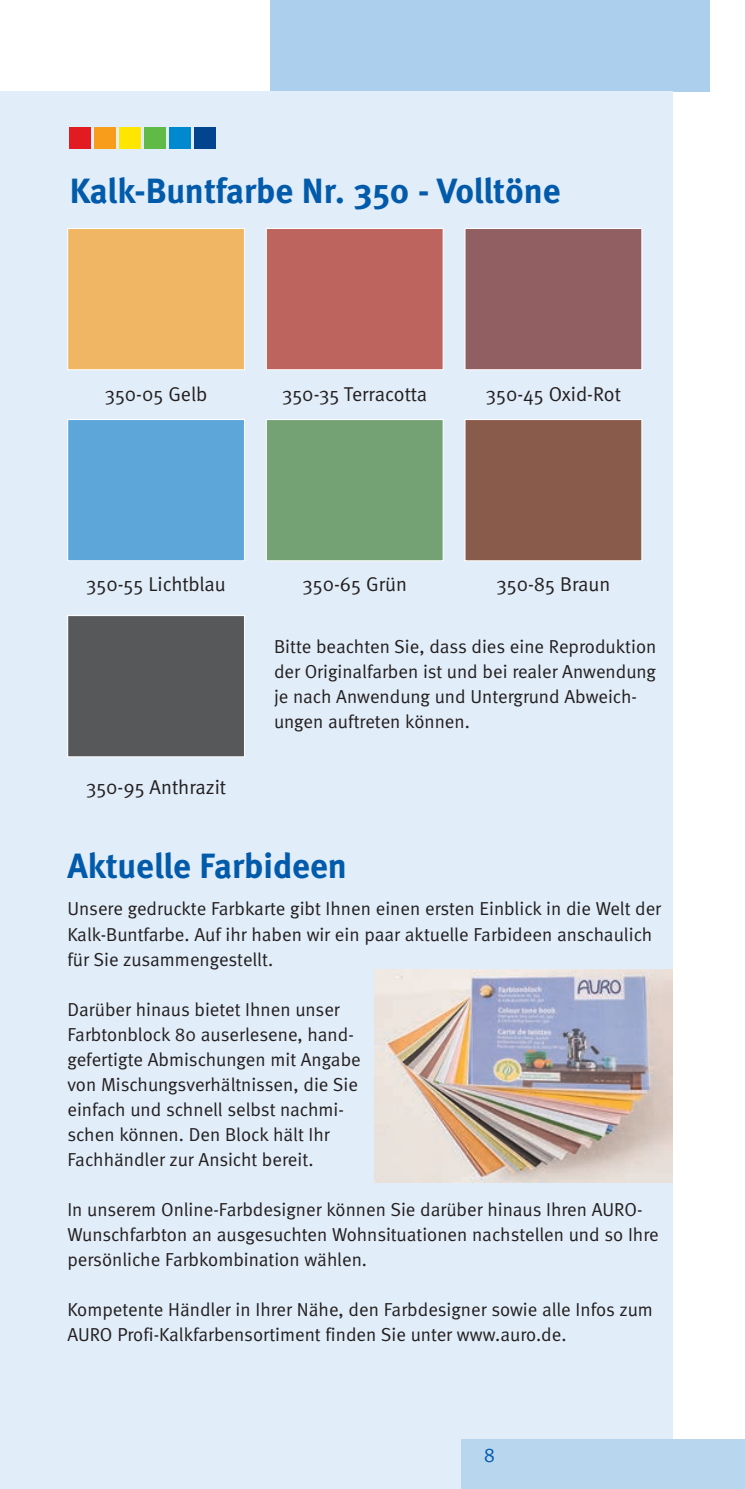
<style>
.page{position:relative;width:745px;height:1489px;background:#fff}
.page>*{position:absolute;margin:0;border:0;box-sizing:border-box;transform-origin:0 0}
.t1{font:700 35px "Meta";color:#015aaa}
.t2{font:20px "Meta Normal";color:#231f20}
.t3{font:20px "Meta Normal";color:#015aaa}
.t4{font:18.75px/25px "Meta Normal";color:#231f20}
</style>
<div class="page">
<hr style="left:744px;top:0;width:1px;height:1488px;background:#e1edf8">
<div style="left:269px;top:0;width:440px;height:91px;background:#accfed"></div>
<div style="left:0;top:91px;width:672px;height:1397px;background:#e1edf8"></div>
<div style="left:68px;top:229px;width:176px;height:140px;background:#f0b663"></div>
<div style="left:67px;top:228px;width:177px;height:142px;border:1px solid #fff"></div>
<div style="left:266px;top:229px;width:176px;height:140px;background:#bc645d"></div>
<div style="left:266px;top:228px;width:177px;height:142px;border:1px solid #fff"></div>
<div style="left:465px;top:229px;width:176px;height:140px;background:#915f62"></div>
<div style="left:464px;top:228px;width:177px;height:142px;border:1px solid #fff"></div>
<div style="left:68px;top:420px;width:176px;height:140px;background:#5da6da"></div>
<div style="left:67px;top:419px;width:177px;height:142px;border:1px solid #fff"></div>
<div style="left:68px;top:616px;width:176px;height:140px;background:#57585a"></div>
<div style="left:67px;top:615px;width:177px;height:142px;border:1px solid #fff"></div>
<div style="left:266px;top:420px;width:176px;height:140px;background:#75a275"></div>
<div style="left:266px;top:419px;width:177px;height:142px;border:1px solid #fff"></div>
<div style="left:465px;top:420px;width:176px;height:140px;background:#895b4b"></div>
<div style="left:464px;top:419px;width:177px;height:142px;border:1px solid #fff"></div>
<div style="left:461px;top:1439px;width:283px;height:49px;background:#b9d6ef"></div>
<img style="left:374px;top:969px;width:298px;height:213px">
<div style="left:70px;top:128px;width:21px;height:21px;background:#e21a21"></div>
<div style="left:94px;top:128px;width:22px;height:21px;background:#f89c1c"></div>
<div style="left:119px;top:128px;width:22px;height:21px;background:#ffe601"></div>
<div style="left:144px;top:128px;width:21px;height:21px;background:#60bb46"></div>
<div style="left:169px;top:128px;width:21px;height:21px;background:#0089cf"></div>
<div style="left:194px;top:128px;width:21px;height:21px;background:#02448d"></div>
<h1 class="t1" style="left:70px;top:170px;width:492px">Kalk-Buntfarbe Nr. 350 - Volltöne</h1>
<p class="t2" style="left:105px;top:382px;width:104px">350-05 Gelb</p>
<p class="t2" style="left:282px;top:382px;width:147px">350-35 Terracotta</p>
<p class="t2" style="left:485px;top:382px;width:136px">350-45 Oxid-Rot</p>
<p class="t2" style="left:86px;top:572px;width:141px">350-55 Lichtblau</p>
<p class="t2" style="left:86px;top:775px;width:141px">350-95 Anthrazit</p>
<p class="t2" style="left:302px;top:572px;width:106px">350-65 Grün</p>
<p class="t2" style="left:496px;top:572px;width:115px">350-85 Braun</p>
<p class="t4" style="left:274px;top:633px;width:383px">Bitte beachten Sie, dass dies eine Reproduktion der Originalfarben ist und bei realer Anwendung je nach Anwendung und Untergrund Abweich&shy;ungen auftreten können.</p>
<h1 class="t1" style="left:67px;top:845px;width:281px">Aktuelle Farbideen</h1>
<p class="t4" style="left:67px;top:896px;width:595px">Unsere gedruckte Farbkarte gibt Ihnen einen ersten Einblick in die Welt der<br>Kalk-Buntfarbe. Auf ihr haben wir ein paar aktuelle Farbideen anschaulich für Sie zusammengestellt.</p>
<p class="t4" style="left:67px;top:996px;width:295px">Darüber hinaus bietet Ihnen unser Farbtonblock 80 auserlesene, hand&shy;gefertigte Abmischungen mit Angabe von Mischungsverhältnissen, die Sie einfach und schnell selbst nachmi&shy;schen können. Den Block hält Ihr Fachhändler zur Ansicht bereit.</p>
<p class="t4" style="left:67px;top:1196px;width:592px">In unserem Online-Farbdesigner können Sie darüber hinaus Ihren AURO-<br>Wunschfarbton an ausgesuchten Wohnsituationen nachstellen und so Ihre persönliche Farbkombination wählen.</p>
<p class="t4" style="left:67px;top:1296px;width:586px">Kompetente Händler in Ihrer Nähe, den Farbdesigner sowie alle Infos zum<br>AURO Profi-Kalkfarbensortiment finden Sie unter www.auro.de.</p>
<p class="t3" style="left:483px;top:1443px;width:13px">8</p>
</div>
